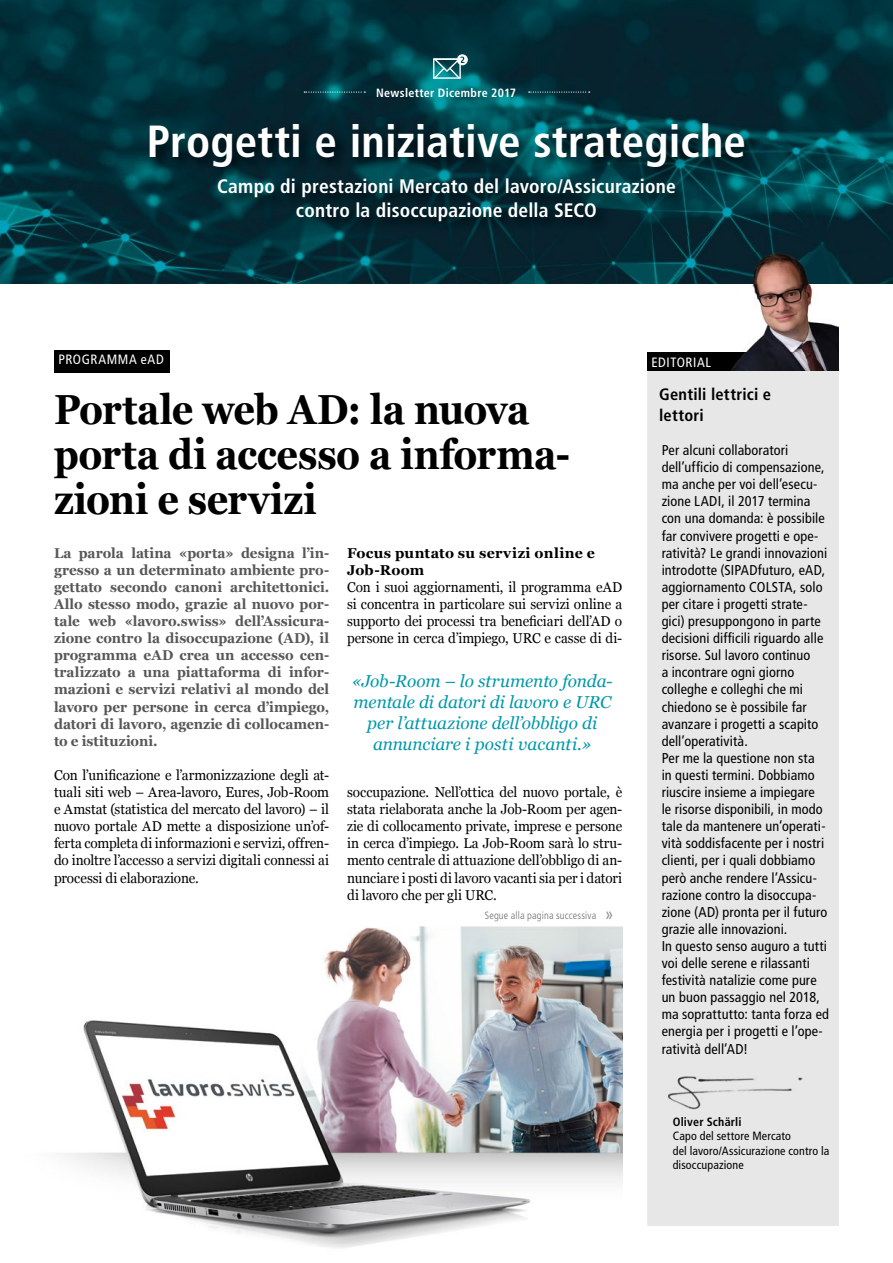
<style>
.page{position:relative;width:893px;height:1263px;background:#fff}
.page>*{position:absolute;margin:0;border:0;box-sizing:border-box;transform-origin:0 0}
.t1{font:700 condensed 45px "Frutiger LT Std";letter-spacing:.005em;color:#fff}
.t2{font:700 42px/45px "Georgia";letter-spacing:-.015em;color:#000;scale:.9 1}
.t3{font:700 condensed 19.5px/23.4px "Frutiger LT Std";letter-spacing:.01em;color:#fff;text-align:center}
.t4{font:italic 17.25px/21px "Georgia";letter-spacing:-.005em;color:#0098aa;text-align:center}
.t5{font:700 condensed 16.5px/21.6px "Frutiger LT Std";letter-spacing:.015em;color:#000}
.t6{font:condensed 14.25px/17.1px "Frutiger LT Std";letter-spacing:.01em;color:#000}
.t7{font:14.25px/17.1px "Georgia";letter-spacing:-.005em;color:#000;text-align:justify;scale:.95 1}
.t8{font:700 14.25px/17.1px "Georgia";letter-spacing:-.005em;color:#575756;text-align:justify;scale:.95 1}
.t9{font:700 14.25px/17.1px "Georgia";letter-spacing:.02em;color:#000}
.t10{font:condensed 13.5px "Frutiger LT Std";letter-spacing:.045em;color:#fff}
.t11{font:condensed 12px/14.4px "Frutiger LT Std";letter-spacing:.01em;color:#000}
.t12{font:700 condensed 12px "Frutiger LT Std";letter-spacing:.025em;color:#fff}
.t13{font:700 condensed 12px "Frutiger LT Std";letter-spacing:.02em;color:#000}
.t14{font:300 condensed 10.5px "Frutiger LT Std";letter-spacing:.015em;color:#706f6f}
.s1{font-weight:400;font-size:18px;color:#979797}
</style>
<div class="page">
<img style="left:0;top:0;width:893px;height:284px">
<div style="left:647px;top:371px;width:192px;height:855px;background:#e7e7e7"></div>
<div style="left:647px;top:352px;width:192px;height:19px;background:#000"></div>
<div style="left:653px;top:420px;width:180px;height:690px;background:#e7e7e7"></div>
<img style="left:726px;top:253px;width:113px;height:117px">
<img style="left:147px;top:120px;width:612px;height:115px">
<svg style="left:304px;top:92px;width:61px;height:1px"></svg>
<svg style="left:529px;top:92px;width:61px;height:1px"></svg>
<div style="left:54px;top:350px;width:116px;height:22px;background:#000"></div>
<img style="left:64px;top:927px;width:558px;height:321px">
<img style="left:664px;top:1076px;width:141px;height:36px">
<svg style="left:433px;top:54px;width:35px;height:26px"></svg>
<p class="t12" style="left:376px;top:86px;width:141px">Newsletter Dicembre 2017</p>
<h1 class="t1" style="left:147px;top:115px;width:601px">Progetti e iniziative strategiche</h1>
<h3 class="t3" style="left:217px;top:175px;width:460px">Campo di prestazioni Mercato del lavoro/Assicurazione contro la disoccupazione della SECO</h3>
<p class="t10" style="left:58px;top:352px;width:107px">PROGRAMMA eAD</p>
<h2 class="t2" style="left:54px;top:387px;width:575px">Portale web AD: la nuova porta di accesso a informa&shy;zioni e servizi</h2>
<p class="t8" style="left:54px;top:544px;width:291px">La parola latina «porta» designa l’in&shy;gresso a un determinato ambiente pro&shy;gettato secondo canoni architettonici.<br>Allo stesso modo, grazie al nuovo por&shy;tale web «lavoro.swiss» dell’Assicura&shy;zione contro la disoccupazione (AD), il programma eAD crea un accesso cen&shy;tralizzato a una piattaforma di infor&shy;mazioni e servizi relativi al mondo del lavoro per persone in cerca d’impiego, datori di lavoro, agenzie di collocamen&shy;to e istituzioni.</p>
<p class="t7" style="left:54px;top:767px;width:291px">Con l’unificazione e l’armonizzazione degli at&shy;tuali siti web – Area-lavoro, Eures, Job-Room e Amstat (statistica del mercato del lavoro) – il nuovo portale AD mette a disposizione un’of&shy;ferta completa di informazioni e servizi, offren&shy;do inoltre l’accesso a servizi digitali connessi ai processi di elaborazione.</p>
<p class="t9" style="left:347px;top:544px;width:249px">Focus puntato su servizi online e<br>Job-Room</p>
<p class="t7" style="left:347px;top:579px;width:291px">Con i suoi aggiornamenti, il programma eAD si concentra in particolare sui servizi online a supporto dei processi tra beneficiari dell’AD o persone in cerca d’impiego, URC e casse di di-</p>
<p class="t4" style="left:352px;top:670px;width:262px">«Job-Room – lo strumento fonda&shy;mentale di datori di lavoro e URC per l’attuazione dell’obbligo di annunciare i posti vacanti.»</p>
<p class="t7" style="left:347px;top:784px;width:291px">soccupazione. Nell’ottica del nuovo portale, è stata rielaborata anche la Job-Room per agen&shy;zie di collocamento private, imprese e persone in cerca d’impiego. La Job-Room sarà lo stru&shy;mento centrale di attuazione dell’obbligo di an&shy;nunciare i posti di lavoro vacanti sia per i datori di lavoro che per gli URC.</p>
<p class="t14" style="left:485px;top:909px;width:131px">Segue alla pagina successiva <span class="s1">»</span></p>
<p class="t10" style="left:651px;top:354px;width:61px">EDITORIAL</p>
<p class="t5" style="left:659px;top:383px;width:114px">Gentili lettrici e lettori</p>
<p class="t6" style="left:662px;top:442px;width:169px">Per alcuni collaboratori dell’ufficio di compensazione, ma anche per voi dell’esecu&shy;zione LADI, il 2017 termina con una domanda: è possibile far convivere progetti e ope&shy;ratività? Le grandi innovazioni introdotte (SIPADfuturo, eAD, aggiornamento COLSTA, solo per citare i progetti strate&shy;gici) presuppongono in parte decisioni difficili riguardo alle risorse. Sul lavoro continuo<br>a incontrare ogni giorno colleghe e colleghi che mi chiedono se è possibile far avanzare i progetti a scapito dell’operatività.<br>Per me la questione non sta<br>in questi termini. Dobbiamo riuscire insieme a impiegare<br>le risorse disponibili, in modo tale da mantenere un’operati&shy;vità soddisfacente per i nostri clienti, per i quali dobbiamo però anche rendere l’Assicu&shy;razione contro la disoccupa&shy;zione (AD) pronta per il futuro grazie alle innovazioni.<br>In questo senso auguro a tutti voi delle serene e rilassanti festività natalizie come pure un buon passaggio nel 2018, ma soprattutto: tanta forza ed energia per i progetti e l’ope&shy;ratività dell’AD!</p>
<p class="t13" style="left:673px;top:1115px;width:70px">Oliver Schärli</p>
<p class="t11" style="left:673px;top:1129px;width:158px">Capo del settore Mercato<br>del lavoro/Assicurazione contro la disoccupazione</p>
</div>
